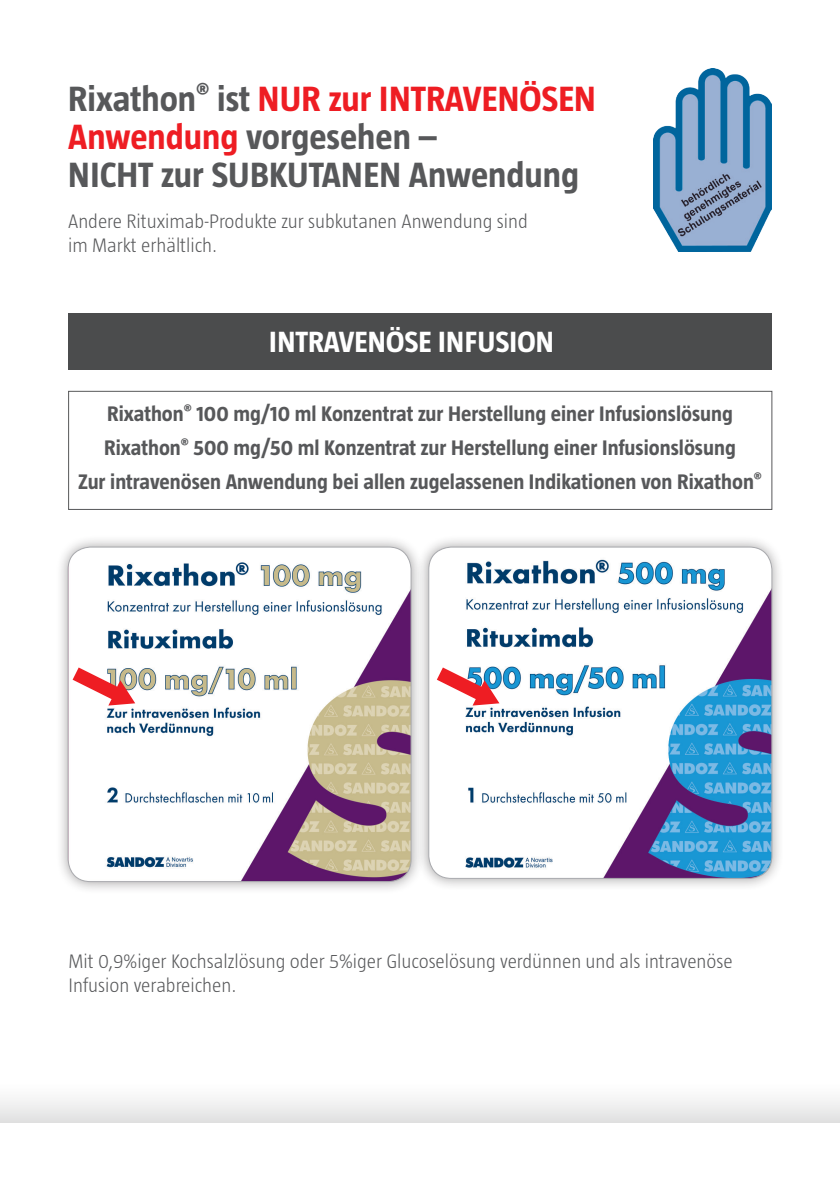
<style>
.page{position:relative;width:840px;height:1191px;background:#fff}
.page>*{position:absolute;margin:0;border:0;box-sizing:border-box;transform-origin:0 0}
.t1{font:700 36px/38px "Taz Hexal";color:#ee1d23}
.t2{font:700 36px "Taz Hexal";color:#57585a}
.t3{font:700 30px "Taz Hexal";color:#fff}
.t4{font:700 21.6px "Taz Hexal";color:#57585a}
.t5{font:300 20px/24px "Taz Hexal";color:#57585a}
.s1{color:#57585a}
</style>
<div class="page">
<div style="left:68px;top:391px;width:704px;height:119px;border:1px solid #57585a"></div>
<img style="left:653px;top:68px;width:118px;height:183px">
<div style="left:0;top:1080px;width:839px;height:43px;background:linear-gradient(to bottom,#fff,#e1e1e1)"></div>
<div style="left:68px;top:313px;width:703px;height:57px;background:#4b4c4d"></div>
<div style="left:56px;top:534px;width:367px;height:360px;background:#231f20;opacity:.4"></div>
<img style="left:68px;top:547px;width:343px;height:334px">
<div style="left:68px;top:546px;width:343px;height:336px;border:1px solid #a8a9ad;border-radius:22px"></div>
<div style="left:416px;top:534px;width:368px;height:357px;background:#231f20;opacity:.4"></div>
<img style="left:428px;top:547px;width:343px;height:331px">
<div style="left:428px;top:546px;width:344px;height:333px;border:1px solid #a8a9ad;border-radius:23px"></div>
<svg style="left:73px;top:667px;width:62px;height:38px"></svg>
<svg style="left:436px;top:667px;width:63px;height:38px"></svg>
<p class="t1" style="left:68px;top:79px;width:529px"><span class="s1">Rixathon</span><sup>®</sup> <span class="s1">ist</span> NUR zur INTRAVENÖSEN<br>Anwendung <span class="s1">vorgesehen –</span></p>
<p class="t2" style="left:68px;top:155px;width:512px">NICHT zur SUBKUTANEN Anwendung</p>
<p class="t5" style="left:68px;top:209px;width:461px">Andere Rituximab-Produkte zur subkutanen Anwendung sind im Markt erhältlich.</p>
<p class="t3" style="left:269px;top:324px;width:286px">INTRAVENÖSE INFUSION</p>
<p class="t4" style="left:107px;top:402px;width:627px">Rixathon<sup>®</sup> 100 mg/10 ml Konzentrat zur Herstellung einer Infusionslösung</p>
<p class="t4" style="left:104px;top:436px;width:633px">Rixathon<sup>®</sup> 500 mg/50 ml Konzentrat zur Herstellung einer Infusionslösung</p>
<p class="t4" style="left:78px;top:470px;width:685px">Zur intravenösen Anwendung bei allen zugelassenen Indikationen von Rixathon<sup>®</sup></p>
<p class="t5" style="left:69px;top:948px;width:665px">Mit 0,9%iger Kochsalzlösung oder 5%iger Glucoselösung verdünnen und als intravenöse<br>Infusion verabreichen.</p>
</div>
